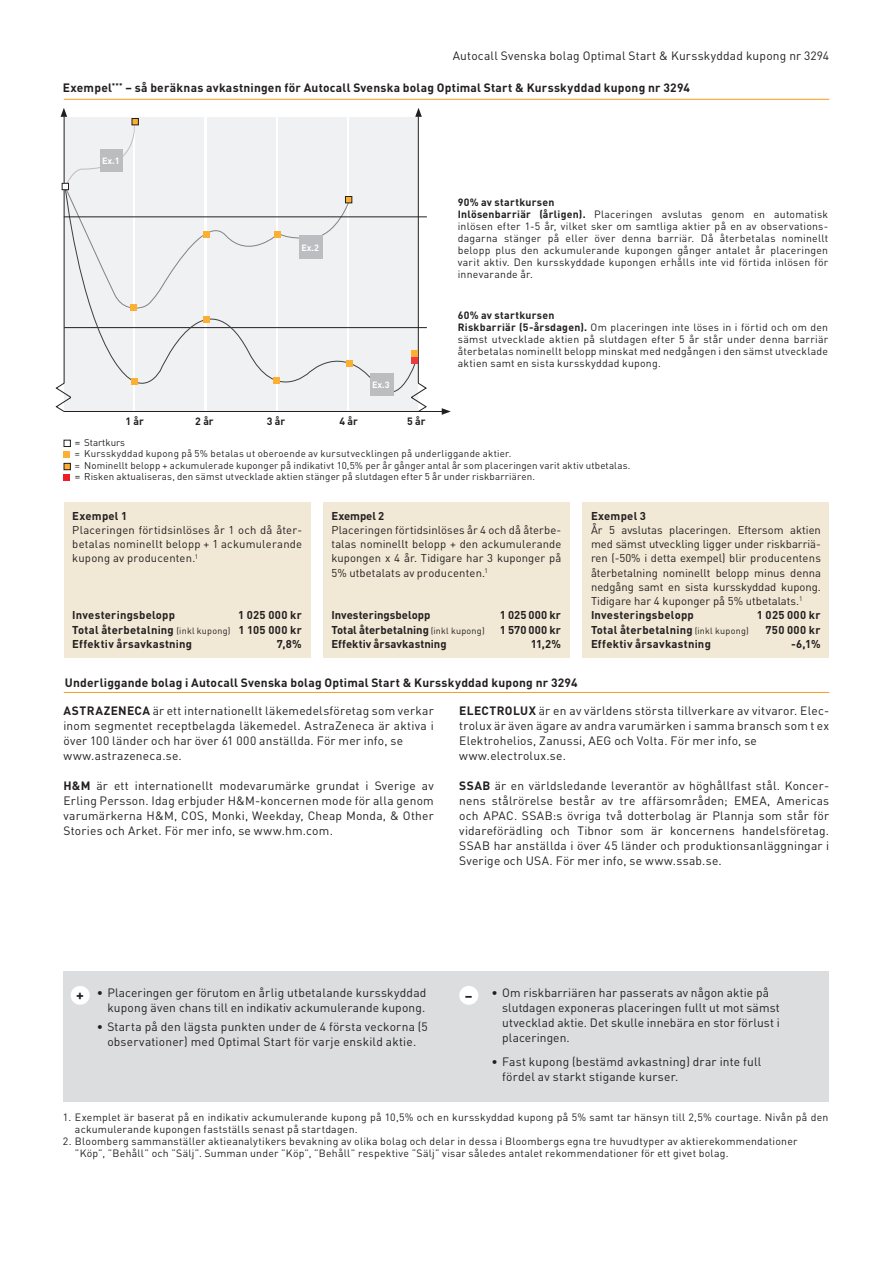
<style>
.page{position:relative;width:893px;height:1263px;background:#fff}
.page>*{position:absolute;margin:0;border:0;box-sizing:border-box;transform-origin:0 0}
.t1{font:700 14.55px "DINOT";color:#231f20}
.t2{font:12px/15px "DINOT";letter-spacing:.015em;color:#231f20}
.t3{font:700 12px "DINOT";letter-spacing:.02em;color:#231f20}
.t4{font:11.25px/14.2px "DINOT";color:#231f20;text-align:justify}
.t5{font:700 11.25px/14.2px "DINOT";letter-spacing:.02em;color:#231f20;text-align:justify}
.t6{font:700 11.25px "DINOT";color:#231f20}
.t7{font:700 11.25px "DINOT";letter-spacing:-.005em;color:#231f20}
.t8{font:10.5px/12px "DINOT";letter-spacing:.02em;color:#231f20}
.t9{font:700 10.5px "DINOT";color:#231f20}
.t10{font:9.75px/11.1px "DINOT";letter-spacing:.015em;color:#231f20}
.t11{font:700 9px "DINOT";color:#fff}
.s1{font-weight:700}
.s2{font-size:10.5px}
.s3{font-weight:400;font-size:9px}
.s4{font-weight:700;font-size:14.55px}
</style>
<div class="page">
<div style="left:63px;top:971px;width:765px;height:131px;background:#dcdddf"></div>
<div style="left:71px;top:986px;width:19px;height:19px;background:#fff;border-radius:50%"></div>
<div style="left:459px;top:986px;width:19px;height:19px;background:#fff;border-radius:50%"></div>
<hr style="left:64px;top:692px;width:765px;height:1px;background:#f89c1c">
<hr style="left:64px;top:99px;width:765px;height:1px;background:#f89c1c">
<div style="left:64px;top:503px;width:247px;height:155px;background:#f1e8d5"></div>
<div style="left:323px;top:503px;width:247px;height:155px;background:#f1e8d5"></div>
<div style="left:582px;top:503px;width:247px;height:155px;background:#f1e8d5"></div>
<div style="left:350px;top:117px;width:68px;height:293px;background:#f0f1f2"></div>
<hr style="left:64px;top:411px;width:380px;height:1px;background:#231f20">
<svg style="left:442px;top:408px;width:9px;height:7px"></svg>
<hr style="left:64px;top:327px;width:363px;height:1px;background:#231f20">
<div style="left:65px;top:187px;width:353px;height:224px;background:#f0f1f2"></div>
<div style="left:370px;top:373px;width:24px;height:22px;background:#bcbdc0"></div>
<hr style="left:64px;top:117px;width:1px;height:266px;background:#231f20">
<svg style="left:56px;top:383px;width:15px;height:29px"></svg>
<svg style="left:415px;top:108px;width:7px;height:9px"></svg>
<hr style="left:418px;top:117px;width:1px;height:266px;background:#231f20">
<svg style="left:412px;top:383px;width:15px;height:28px"></svg>
<hr style="left:64px;top:217px;width:363px;height:1px;background:#231f20">
<svg style="left:412px;top:357px;width:6px;height:6px"></svg>
<svg style="left:61px;top:108px;width:290px;height:202px"></svg>
<div style="left:203px;top:316px;width:6px;height:7px;background:#fbb033"></div>
<div style="left:64px;top:440px;width:7px;height:7px;border:1px solid #231f20"></div>
<svg style="left:64px;top:452px;width:6px;height:6px"></svg>
<svg style="left:64px;top:474px;width:6px;height:6px"></svg>
<div style="left:64px;top:463px;width:6px;height:7px;background:#fbb033"></div>
<div style="left:64px;top:463px;width:7px;height:7px;border:1px solid #231f20"></div>
<div style="left:345px;top:196px;width:7px;height:7px;background:#fbb033"></div>
<div style="left:345px;top:196px;width:7px;height:7px;border:1px solid #231f20"></div>
<div style="left:132px;top:118px;width:6px;height:7px;background:#fbb033"></div>
<div style="left:132px;top:118px;width:7px;height:7px;border:1px solid #231f20"></div>
<svg style="left:347px;top:360px;width:6px;height:6px"></svg>
<div style="left:273px;top:377px;width:7px;height:6px;background:#fbb033"></div>
<svg style="left:132px;top:378px;width:6px;height:6px"></svg>
<div style="left:412px;top:350px;width:6px;height:7px;background:#fbb033"></div>
<p class="t2" style="left:453px;top:48px;width:378px">Autocall Svenska bolag Optimal Start &amp; Kursskyddad kupong nr 3294</p>
<p class="t3" style="left:63px;top:80px;width:629px">Exempel<sup>***</sup> – så beräknas avkastningen för Autocall Svenska bolag Optimal Start &amp; Kursskyddad kupong nr 3294</p>
<p class="t11" style="left:102px;top:155px;width:19px">Ex.1</p>
<p class="t11" style="left:301px;top:242px;width:19px">Ex.2</p>
<p class="t11" style="left:372px;top:379px;width:19px">Ex.3</p>
<p class="t9" style="left:125px;top:414px;width:20px">1 år</p>
<p class="t9" style="left:195px;top:414px;width:20px">2 år</p>
<p class="t9" style="left:267px;top:414px;width:20px">3 år</p>
<p class="t9" style="left:339px;top:414px;width:20px">4 år</p>
<p class="t9" style="left:407px;top:414px;width:20px">5 år</p>
<p class="t8" style="left:458px;top:196px;width:372px"><span class="s1">90% av startkursen<br>Inlösenbarriär (årligen).</span> Placeringen avslutas genom en automatisk inlösen efter 1-5 år, vilket sker om samtliga aktier på en av observations&shy;dagarna stänger på eller över denna barriär. Då återbetalas nominellt belopp plus den ackumulerande kupongen gånger antalet år placeringen varit aktiv. Den kursskyddade kupongen erhålls inte vid förtida inlösen för innevarande år.</p>
<p class="t8" style="left:458px;top:309px;width:372px"><span class="s1">60% av startkursen<br>Riskbarriär (5-årsdagen).</span> Om placeringen inte löses in i förtid och om den sämst utvecklade aktien på slutdagen efter 5 år står under denna barriär återbetalas nominellt belopp minskat med nedgången i den sämst utvecklade aktien samt en sista kursskyddad kupong.</p>
<p class="t10" style="left:75px;top:437px;width:438px"><span class="s2">=</span> Startkurs<br>= Kursskyddad kupong på 5% betalas ut oberoende av kursutvecklingen på underliggande aktier.</p>
<p class="t10" style="left:75px;top:471px;width:462px"><span class="s2">=</span> Risken aktualiseras, den sämst utvecklade aktien stänger på slutdagen efter 5 år under riskbarriären.</p>
<p class="t10" style="left:75px;top:459px;width:557px">= Nominellt belopp + ackumulerade kuponger på indikativt 10,5% per år gånger antal år som placeringen varit aktiv utbetalas.</p>
<p class="t5" style="left:72px;top:508px;width:57px">Exempel 1</p>
<p class="t4" style="left:72px;top:523px;width:231px">Placeringen förtidsinlöses år 1 och då åter&shy;betalas nominellt belopp + 1 ackumulerande kupong av producenten.<sup>1</sup></p>
<p class="t5" style="left:72px;top:608px;width:231px;text-indent:166px">1 025 000 kr Total återbetalning <span class="s3">(inkl kupong)</span> 1 105 000 kr Effektiv årsavkastning</p>
<p class="t5" style="left:72px;top:608px;width:104px">Investeringsbelopp</p>
<p class="t5" style="left:277px;top:636px;width:26px">7,8%</p>
<p class="t7" style="left:331px;top:508px;width:54px">Exempel 2</p>
<p class="t4" style="left:331px;top:523px;width:231px">Placeringen förtidsinlöses år 4 och då återbe&shy;talas nominellt belopp + den ackumulerande kupongen x 4 år. Tidigare har 3 kuponger på 5% utbetalats av producenten.<sup>1</sup></p>
<p class="t6" style="left:331px;top:608px;width:101px">Investeringsbelopp</p>
<p class="t5" style="left:500px;top:608px;width:63px">1 025 000 kr</p>
<p class="t6" style="left:331px;top:622px;width:155px">Total återbetalning <span class="s3">(inkl kupong)</span></p>
<p class="t5" style="left:500px;top:622px;width:63px">1 570 000 kr</p>
<p class="t6" style="left:331px;top:636px;width:117px">Effektiv årsavkastning</p>
<p class="t5" style="left:531px;top:636px;width:32px">11,2%</p>
<p class="t3" style="left:65px;top:675px;width:514px">Underliggande bolag i Autocall Svenska bolag Optimal Start &amp; Kursskyddad kupong nr 3294</p>
<p class="t5" style="left:591px;top:508px;width:57px">Exempel 3</p>
<p class="t4" style="left:591px;top:523px;width:231px;text-align:left">År 5 avslutas placeringen. Eftersom aktien med sämst utveckling ligger under riskbarriä&shy;ren (-50% i detta exempel) blir producentens återbetalning nominellt belopp minus denna nedgång samt en sista kursskyddad kupong.<br>Tidigare har 4 kuponger på 5% utbetalats.<sup>1<br></sup><span class="s1">Investeringsbelopp</span></p>
<p class="t5" style="left:757px;top:608px;width:65px">1 025 000 kr</p>
<p class="t5" style="left:591px;top:622px;width:159px">Total återbetalning <span class="s3">(inkl kupong)</span></p>
<p class="t5" style="left:765px;top:622px;width:56px">750 000 kr</p>
<p class="t5" style="left:591px;top:636px;width:121px">Effektiv årsavkastning</p>
<p class="t5" style="left:791px;top:636px;width:31px">-6,1%</p>
<p class="t2" style="left:63px;top:703px;width:372px"><span class="s1">ASTRAZENECA</span> är ett internationellt läkemedelsföretag som verkar inom segmentet receptbelagda läkemedel. AstraZeneca är aktiva i över 100 länder och har över 61 000 anställda. För mer info, se www.astrazeneca.se.</p>
<p class="t2" style="left:63px;top:777px;width:372px;text-align:justify"><span class="s1">H&amp;M</span> är ett internationellt modevarumärke grundat i Sverige av Erling Persson. Idag erbjuder H&amp;M-koncernen mode för alla genom varumärkerna H&amp;M, COS, Monki, Weekday, Cheap Monda, &amp; Other Stories och Arket. För mer info, se www.hm.com.</p>
<p class="t2" style="left:459px;top:703px;width:371px"><span class="s1">ELECTROLUX</span> är en av världens största tillverkare av vitvaror. Elec&shy;trolux är även ägare av andra varumärken i samma bransch som t ex Elektrohelios, Zanussi, AEG och Volta. För mer info, se www.electrolux.se.</p>
<p class="t2" style="left:459px;top:777px;width:371px;text-align:justify"><span class="s1">SSAB</span> är en världsledande leverantör av höghållfast stål. Koncer&shy;nens stålrörelse består av tre affärsområden; EMEA, Americas och APAC. SSAB:s övriga två dotterbolag är Plannja som står för vidareförädling och Tibnor som är koncernens handelsföretag.<br>SSAB har anställda i över 45 länder och produktionsanläggningar i Sverige och USA. För mer info, se www.ssab.se.</p>
<p class="t1" style="left:76px;top:985px;width:9px">+</p>
<p class="t2" style="left:502px;top:985px;width:279px;text-indent:-37px"><span class="s4">–</span> • Om riskbarriären har passerats av någon aktie på slutdagen exponeras placeringen fullt ut mot sämst utvecklad aktie. Det skulle innebära en stor förlust i placeringen.</p>
<p class="t2" style="left:502px;top:1054px;width:261px;text-indent:-11px">• Fast kupong (bestämd avkastning) drar inte full fördel av starkt stigande kurser.</p>
<p class="t2" style="left:97px;top:985px;width:331px;text-align:right">• Placeringen ger förutom en årlig utbetalande kursskyddad kupong även chans till en indikativ ackumulerande kupong.</p>
<p class="t2" style="left:97px;top:1019px;width:333px;text-align:center">• Starta på den lägsta punkten under de 4 första veckorna (5 observationer) med Optimal Start för varje enskild aktie.</p>
<p class="t8" style="left:75px;top:1111px;width:755px;text-indent:-12px">1. Exemplet är baserat på en indikativ ackumulerande kupong på 10,5% och en kursskyddad kupong på 5% samt tar hänsyn till 2,5% courtage. Nivån på den ackumulerande kupongen fastställs senast på startdagen.</p>
<p class="t8" style="left:75px;top:1135px;width:724px;text-indent:-12px">2. Bloomberg sammanställer aktieanalytikers bevakning av olika bolag och delar in dessa i Bloombergs egna tre huvudtyper av aktierekommendationer ”Köp”, ”Behåll” och ”Sälj”. Summan under ”Köp”, ”Behåll” respektive ”Sälj” visar således antalet rekommendationer för ett givet bolag.</p>
</div>
